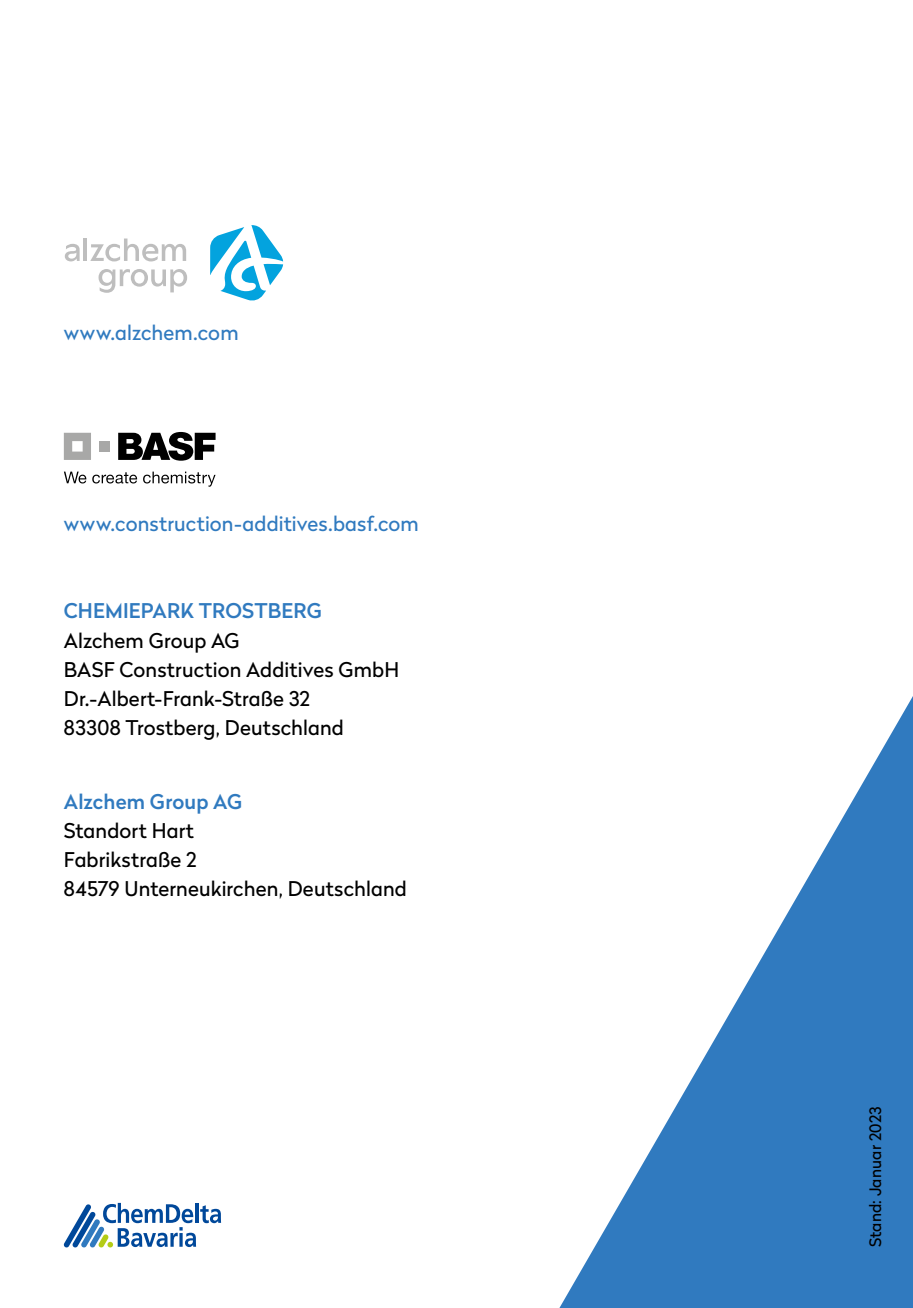
<style>
.page{position:relative;width:913px;height:1308px;background:#fff}
.page>*{position:absolute;margin:0;border:0;box-sizing:border-box;transform-origin:0 0}
.t1{font:20.25px/29.2px "Radikal";letter-spacing:.01em;color:#000}
.t2{font:20.25px "Radikal";letter-spacing:.01em;color:#307abf}
.t3{font:500 20.25px "Radikal";letter-spacing:.01em;color:#307abf}
.t4{font:15.75px "Radikal";letter-spacing:.015em;color:#000}
</style>
<div class="page">
<svg style="left:560px;top:698px;width:352px;height:609px"></svg>
<svg style="left:210px;top:225px;width:73px;height:76px"></svg>
<svg style="left:65px;top:244px;width:15px;height:17px"></svg>
<hr style="left:84px;top:238px;width:3px;height:23px;background:#bebebe">
<svg style="left:90px;top:238px;width:96px;height:23px"></svg>
<svg style="left:98px;top:269px;width:89px;height:24px"></svg>
<svg style="left:64px;top:433px;width:27px;height:27px"></svg>
<div style="left:99px;top:441px;width:11px;height:10px;background:#a8a8a7"></div>
<svg style="left:118px;top:432px;width:97px;height:29px"></svg>
<svg style="left:64px;top:471px;width:22px;height:12px"></svg>
<svg style="left:92px;top:472px;width:45px;height:11px"></svg>
<svg style="left:143px;top:471px;width:72px;height:16px"></svg>
<svg style="left:63px;top:1202px;width:158px;height:45px"></svg>
<p class="t2" style="left:64px;top:319px;width:176px">www.alzchem.com</p>
<p class="t2" style="left:64px;top:509px;width:356px">www.construction-additives.basf.com</p>
<p class="t3" style="left:64px;top:596px;width:259px">CHEMIEPARK TROSTBERG</p>
<p class="t1" style="left:64px;top:624px;width:337px">Alzchem Group AG<br>BASF Construction Additives GmbH<br>Dr.-Albert-Frank-Straße 32<br>83308 Trostberg, Deutschland</p>
<p class="t3" style="left:64px;top:786px;width:180px">Alzchem Group AG</p>
<p class="t1" style="left:64px;top:814px;width:344px">Standort Hart<br>Fabrikstraße 2<br>84579 Unterneukirchen, Deutschland</p>
<p class="t4" style="left:863px;top:1247px;width:142px;rotate:-90deg">Stand: Januar 2023</p>
</div>
